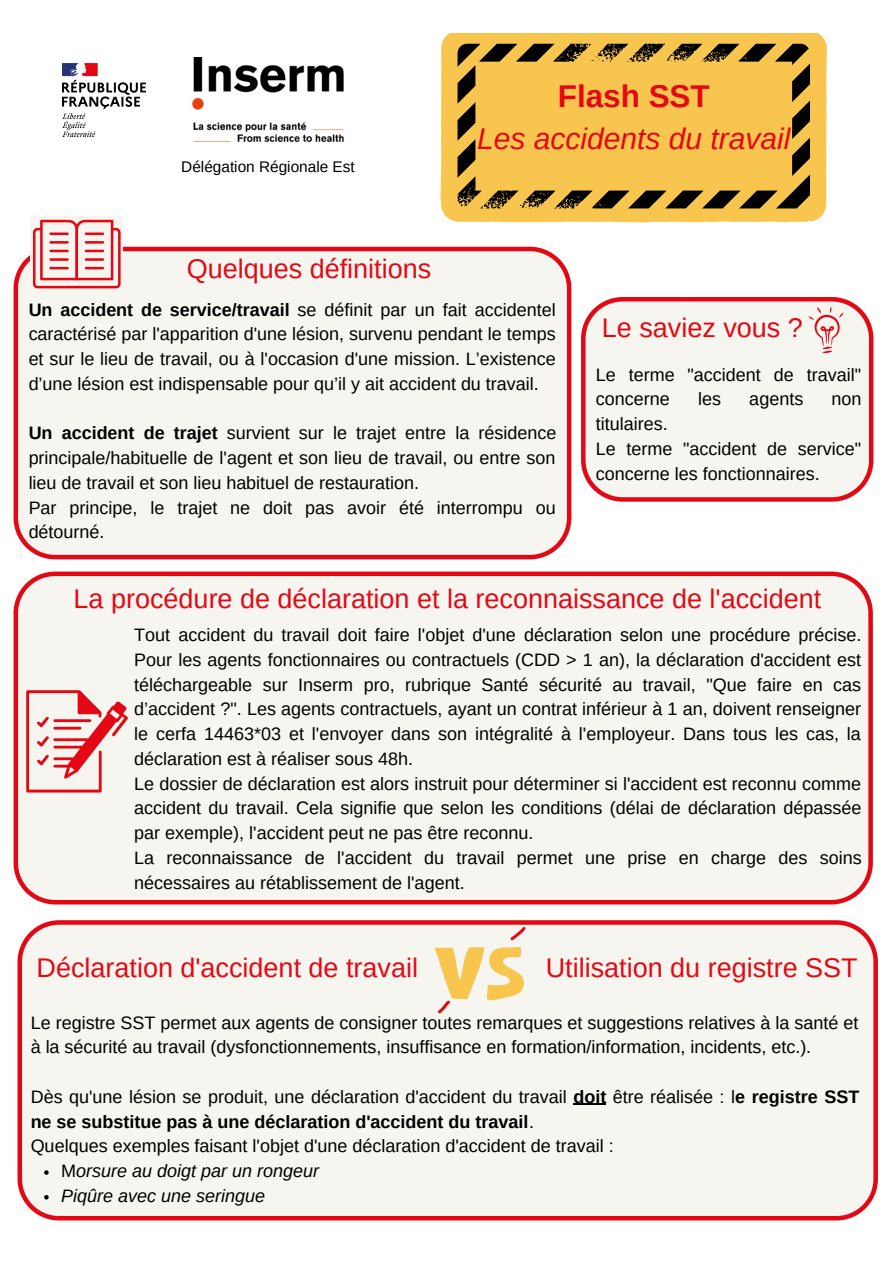
<style>
.page{position:relative;width:893px;height:1264px;background:#fff}
.page>*{position:absolute;margin:0;border:0;box-sizing:border-box;transform-origin:0 0}
.t1{font:700 31.5px "Arimo";color:#e30814}
.t2{font:italic 30px "Arimo";color:#e30814}
.t3{font:27px "Arimo";color:#e30814}
.t4{font:18px/24.8px "Arimo";color:#000}
.t5{font:italic 18px/24.8px "Arimo";color:#000}
.t6{font:15.45px "Arimo";color:#000}
.s1{font-weight:700}
.s2{font-style:normal}
</style>
<div class="page">
<div style="left:440px;top:33px;width:386px;height:189px;background:#f8c64f"></div>
<svg style="left:457px;top:44px;width:353px;height:164px;background:#d2a843"></svg>
<div style="left:14px;top:247px;width:557px;height:312px;background:#f6f5ef"></div>
<svg style="left:31px;top:217px;width:92px;height:75px"></svg>
<img style="left:192px;top:58px;width:152px;height:83px">
<img style="left:62px;top:63px;width:84px;height:75px">
<svg style="left:581px;top:297px;width:292px;height:204px"></svg>
<div style="left:18px;top:920px;width:859px;height:300px;background:#f6f5ef"></div>
<div style="left:14px;top:571px;width:858px;height:333px;background:#f6f5ef"></div>
<svg style="left:26px;top:690px;width:102px;height:102px"></svg>
<svg style="left:33px;top:220px;width:88px;height:68px"></svg>
<svg style="left:434px;top:946px;width:90px;height:67px"></svg>
<svg style="left:510px;top:927px;width:15px;height:13px"></svg>
<svg style="left:808px;top:307px;width:35px;height:46px"></svg>
<svg style="left:44px;top:1170px;width:5px;height:4px"></svg>
<svg style="left:44px;top:1194px;width:5px;height:5px"></svg>
<hr style="left:573px;top:1103px;width:33px;height:2px;background:#000">
<p class="t6" style="left:181px;top:157px;width:175px">Délégation Régionale Est</p>
<h1 class="t1" style="left:557px;top:79px;width:153px">Flash SST</h1>
<h2 class="t2" style="left:477px;top:122px;width:315px">Les accidents du travail</h2>
<h3 class="t3" style="left:187px;top:254px;width:246px">Quelques définitions</h3>
<p class="t4" style="left:29px;top:297px;width:528px;text-align:justify"><span class="s1">Un accident de service/travail</span> se définit par un fait accidentel caractérisé par l'apparition d'une lésion, survenu pendant le temps et sur le lieu de travail, ou à l'occasion d'une mission. L’existence d’une lésion est indispensable pour qu’il y ait accident du travail.</p>
<p class="t4" style="left:29px;top:420px;width:529px"><span class="s1">Un accident de trajet</span> survient sur le trajet entre la résidence principale/habituelle de l'agent et son lieu de travail, ou entre son lieu de travail et son lieu habituel de restauration.<br>Par principe, le trajet ne doit pas avoir été interrompu ou détourné.</p>
<h3 class="t3" style="left:602px;top:313px;width:202px">Le saviez vous ?</h3>
<p class="t4" style="left:595px;top:362px;width:267px">Le terme "accident de travail" concerne</p>
<p class="t4" style="left:698px;top:387px;width:24px">les</p>
<p class="t4" style="left:749px;top:387px;width:55px">agents</p>
<p class="t4" style="left:831px;top:387px;width:31px">non</p>
<p class="t4" style="left:595px;top:411px;width:267px">titulaires.<br>Le terme "accident de service" concerne les fonctionnaires.</p>
<h3 class="t3" style="left:74px;top:584px;width:749px">La procédure de déclaration et la reconnaissance de l'accident</h3>
<p class="t4" style="left:134px;top:622px;width:728px">Tout accident du travail doit faire l'objet d'une déclaration selon une procédure précise.<br>Pour les agents fonctionnaires ou contractuels (CDD &gt; 1 an), la déclaration d'accident est téléchargeable sur Inserm pro, rubrique Santé sécurité au travail, "Que faire en cas d’accident ?". Les agents contractuels, ayant un contrat inférieur à 1 an, doivent renseigner le cerfa 14463*03 et l'envoyer dans son intégralité à l'employeur. Dans tous les cas, la déclaration est à réaliser sous 48h.<br>Le dossier de déclaration est alors instruit pour déterminer si l'accident est reconnu comme accident du travail. Cela signifie que selon les conditions (délai de déclaration dépassée par exemple), l'accident peut ne pas être reconnu.<br>La reconnaissance de l'accident du travail permet une prise en charge des soins nécessaires au rétablissement de l'agent.</p>
<h3 class="t3" style="left:37px;top:952px;width:383px">Déclaration d'accident de travail</h3>
<h3 class="t3" style="left:545px;top:952px;width:313px">Utilisation du registre SST</h3>
<p class="t4" style="left:31px;top:1009px;width:829px">Le registre SST permet aux agents de consigner toutes remarques et suggestions relatives à la santé et à la sécurité au travail (dysfonctionnements, insuffisance en formation/information, incidents, etc.).</p>
<p class="t4" style="left:31px;top:1084px;width:830px">Dès qu'une lésion se produit, une déclaration d'accident du travail <span class="s1">doit</span> être réalisée : l<span class="s1">e registre SST ne se substitue pas à une déclaration d'accident du travail</span>.<br>Quelques exemples faisant l'objet d'une déclaration d'accident de travail :</p>
<p class="t5" style="left:61px;top:1158px;width:259px"><span class="s2">M</span>orsure au doigt par un rongeur<br>Piqûre avec une seringue</p>
</div>
